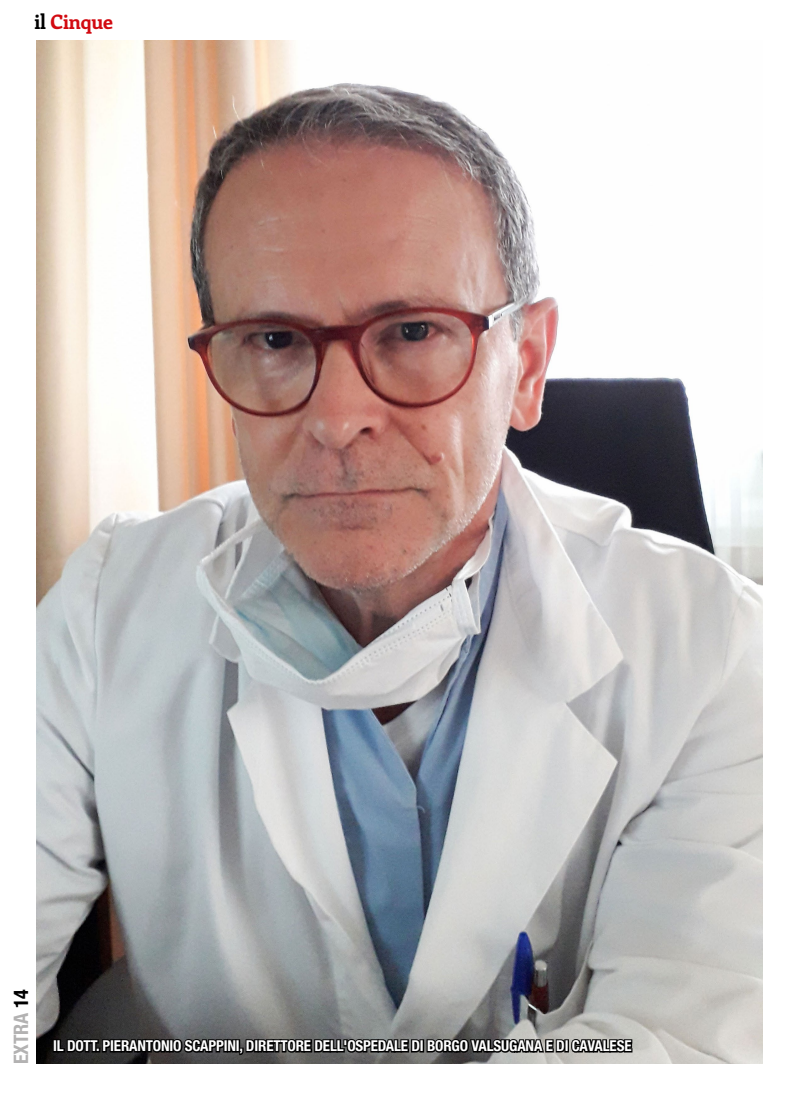
<style>
.page{position:relative;width:798px;height:1099px;background:#fff}
.page>*{position:absolute;margin:0;border:0;box-sizing:border-box;transform-origin:0 0}
.t1{font:700 20px "Enriqueta";letter-spacing:-.01em;color:#d20a11}
.t2{font:700 condensed 20px "Helvetica Neue LT Std";letter-spacing:-.01em;color:#b3b2b2}
.t3{font:700 condensed 15px "Helvetica Neue LT Std";letter-spacing:-.01em;color:#fff}
.s1{color:#000}
</style>
<div class="page">
<img style="left:36px;top:40px;width:726px;height:1023px">
<div style="left:53px;top:1039px;width:4px;height:13px;border:2px solid #000"></div>
<svg style="left:55px;top:1018px;width:578px;height:46px;background:#555554"></svg>
<h1 class="t1" style="left:35px;top:8px;width:80px"><span class="s1">il</span> Cinque</h1>
<h1 class="t2" style="left:9px;top:1064px;width:76px;rotate:-90deg">EXTRA <span class="s1">14</span></h1>
<p class="t3" style="left:53px;top:1036px;width:579px">IL DOTT. PIERANTONIO SCAPPINI, DIRETTORE DELL'OSPEDALE DI BORGO VALSUGANA E DI CAVALESE</p>
</div>
